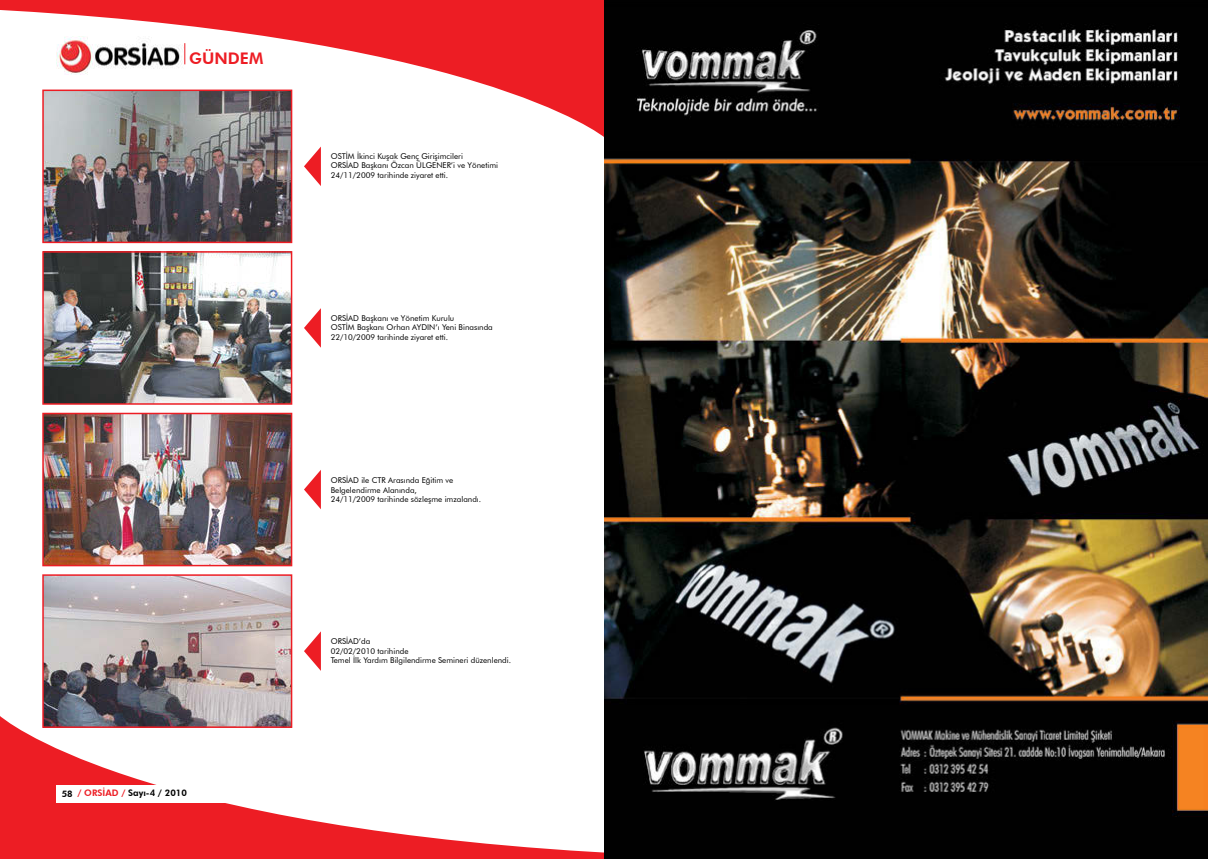
<style>
.page{position:relative;width:1208px;height:859px;background:#fff}
.page>*{position:absolute;margin:0;border:0;box-sizing:border-box;transform-origin:0 0}
.t1{font:800 16px "Futura BT";color:#ed1d24}
.t2{font:800 9px "Futura BT";color:#000}
.t3{font:8px/9.6px "Futura BT";color:#000}
.s1{color:#ed1d24}
</style>
<div class="page">
<svg style="left:0;top:0;width:604px;height:137px"></svg>
<svg style="left:0;top:716px;width:604px;height:143px"></svg>
<img style="left:56px;top:37px;width:132px;height:37px">
<svg style="left:184px;top:43px;width:1px;height:21px"></svg>
<div style="left:57px;top:785px;width:198px;height:17px;background:#fff"></div>
<img style="left:45px;top:93px;width:244px;height:147px">
<div style="left:42px;top:90px;width:250px;height:153px;border:2px solid #ed1d24"></div>
<img style="left:45px;top:254px;width:244px;height:148px">
<div style="left:42px;top:251px;width:250px;height:154px;border:2px solid #ed1d24"></div>
<img style="left:45px;top:416px;width:244px;height:147px">
<div style="left:42px;top:413px;width:250px;height:153px;border:2px solid #ed1d24"></div>
<img style="left:45px;top:577px;width:244px;height:148px">
<div style="left:42px;top:574px;width:250px;height:154px;border:2px solid #ed1d24"></div>
<svg style="left:304px;top:147px;width:17px;height:39px"></svg>
<svg style="left:304px;top:308px;width:17px;height:40px"></svg>
<svg style="left:304px;top:470px;width:17px;height:39px"></svg>
<svg style="left:304px;top:631px;width:17px;height:40px"></svg>
<img style="left:604px;top:0;width:603px;height:859px">
<h1 class="t1" style="left:189px;top:48px;width:75px">GÜNDEM</h1>
<p class="t2" style="left:62px;top:788px;width:127px">58 <span class="s1">/ ORSİAD /</span> Sayı-4 / 2010</p>
<p class="t3" style="left:331px;top:151px;width:169px">OSTİM İkinci Kuşak Genç Girişimcileri<br>ORSİAD Başkanı Özcan ÜLGENER’i ve Yönetimi<br>24/11/2009 tarihinde ziyaret etti.</p>
<p class="t3" style="left:331px;top:313px;width:164px">ORSİAD Başkanı ve Yönetim Kurulu<br>OSTİM Başkanı Orhan AYDIN’ı Yeni Binasında<br>22/10/2009 tarihinde ziyaret etti.</p>
<p class="t3" style="left:331px;top:475px;width:152px">ORSİAD ile CTR Arasında Eğitim ve<br>Belgelendirme Alanında,<br>24/11/2009 tarihinde sözleşme imzalandı.</p>
<p class="t3" style="left:331px;top:636px;width:182px">ORSİAD’da<br>02/02/2010 tarihinde<br>Temel İlk Yardım Bilgilendirme Semineri düzenlendi.</p>
</div>
